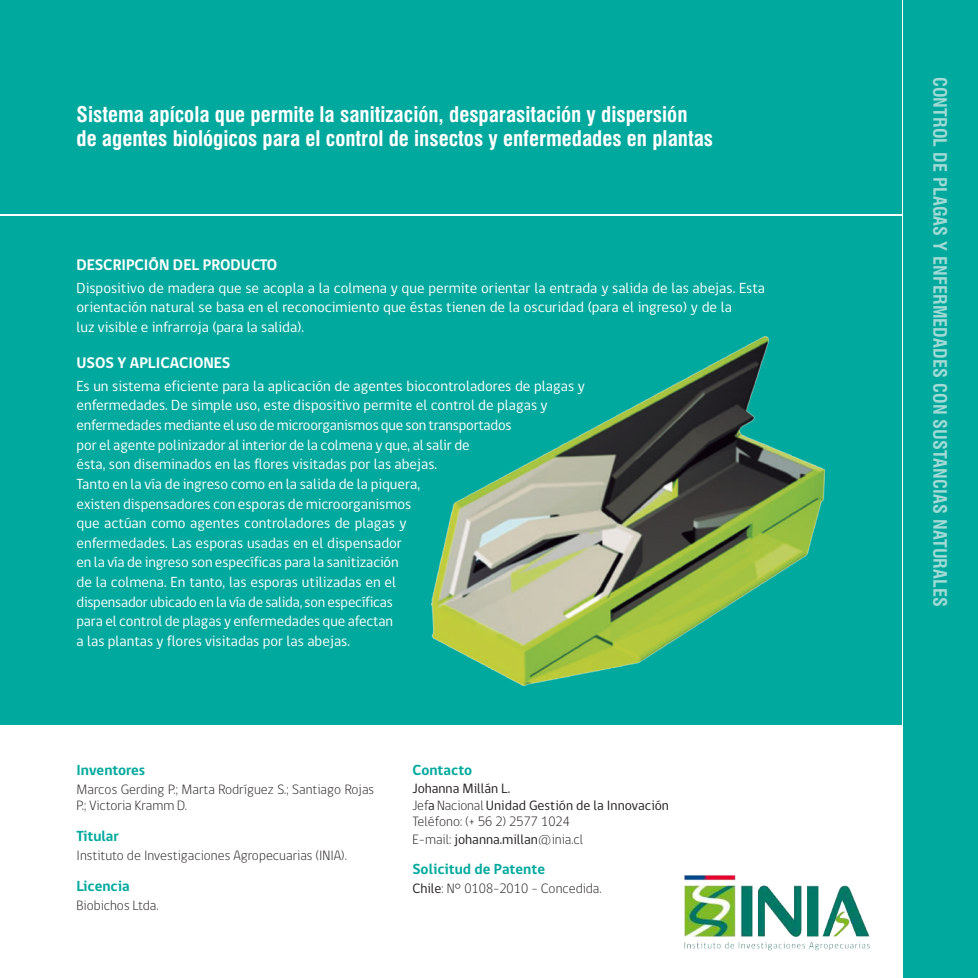
<style>
.page{position:relative;width:978px;height:978px;background:#fff}
.page>*{position:absolute;margin:0;border:0;box-sizing:border-box;transform-origin:0 0}
.t1{font:700 condensed 21px/24px "Swiss 721 BT";color:#fff}
.t2{font:700 condensed 18px "Swiss 721 BT";letter-spacing:.01em;color:#a3dad6}
.t3{font:700 15.75px "gob CL";color:#fff}
.t4{font:15px/19.6px "gob CL";color:#fff}
.t5{font:700 15px "gob CL";color:#00a99d}
.t6{font:300 13.8px/16.6px "gob CL";color:#231f20}
.t7{font:13.8px/17px "gob CL";color:#231f20}
.s1{font-weight:300}
.s2{font-weight:400}
</style>
<div class="page">
<div style="left:0;top:0;width:901px;height:214px;background:#00a99d"></div>
<div style="left:0;top:216px;width:901px;height:508px;background:#00a99d"></div>
<div style="left:904px;top:0;width:74px;height:978px;background:#00a99d"></div>
<img style="left:432px;top:337px;width:393px;height:348px">
<img style="left:684px;top:875px;width:186px;height:76px">
<h1 class="t1" style="left:77px;top:102px;width:638px">Sistema apícola que permite la sanitización, desparasitación y dispersión<br>de agentes biológicos para el control de insectos y enfermedades en plantas</h1>
<p class="t3" style="left:77px;top:254px;width:202px">DESCRIPCIÓN DEL PRODUCTO</p>
<p class="t4" style="left:77px;top:278px;width:690px">Dispositivo de madera que se acopla a la colmena y que permite orientar la entrada y salida de las abejas. Esta orientación natural se basa en el reconocimiento que éstas tienen de la oscuridad (para el ingreso) y de la<br>luz visible e infrarroja (para la salida).</p>
<p class="t3" style="left:77px;top:352px;width:155px">USOS Y APLICACIONES</p>
<p class="t4" style="left:77px;top:376px;width:510px">Es un sistema eficiente para la aplicación de agentes biocontroladores de plagas y enfermedades. De simple uso, este dispositivo permite el control de plagas y enfermedades mediante el uso de microorganismos que son transportados<br>por el agente polinizador al interior de la colmena y que, al salir de<br>ésta, son diseminados en las flores visitadas por las abejas.<br>Tanto en la vía de ingreso como en la salida de la piquera,<br>existen dispensadores con esporas de microorganismos<br>que actúan como agentes controladores de plagas y<br>enfermedades. Las esporas usadas en el dispensador<br>en la vía de ingreso son específicas para la sanitización<br>de la colmena. En tanto, las esporas utilizadas en el<br>dispensador ubicado en la vía de salida, son específicas<br>para el control de plagas y enfermedades que afectan<br>a las plantas y flores visitadas por las abejas.</p>
<p class="t5" style="left:77px;top:760px;width:70px">Inventores</p>
<p class="t6" style="left:77px;top:781px;width:299px">Marcos Gerding P.; Marta Rodríguez S.; Santiago Rojas<br>P.; Victoria Kramm D.</p>
<p class="t5" style="left:77px;top:826px;width:44px">Titular</p>
<p class="t6" style="left:77px;top:847px;width:272px">Instituto de Investigaciones Agropecuarias (INIA).</p>
<p class="t5" style="left:77px;top:875px;width:55px">Licencia</p>
<p class="t6" style="left:77px;top:897px;width:83px">Biobichos Ltda.</p>
<p class="t5" style="left:412px;top:760px;width:61px">Contacto</p>
<p class="t7" style="left:412px;top:780px;width:258px">Johanna Millán L.<br><span class="s1">Jef</span>a <span class="s1">Nacional</span> Unidad Gestión de la Innovación<br><span class="s1">Teléfono: (+ 56 2) 2577 1024<br>E-mail:</span> johanna.millan<span class="s1">@inia.cl</span></p>
<p class="t5" style="left:412px;top:859px;width:134px">Solicitud de Patente</p>
<p class="t6" style="left:412px;top:880px;width:191px"><span class="s2">Chile</span>: N° 0108-2010 – Concedida.</p>
<p class="t2" style="left:951px;top:77px;width:532px;rotate:90deg">CONTROL DE PLAGAS Y ENFERMEDADES CON SUSTANCIAS NATURALES</p>
</div>
